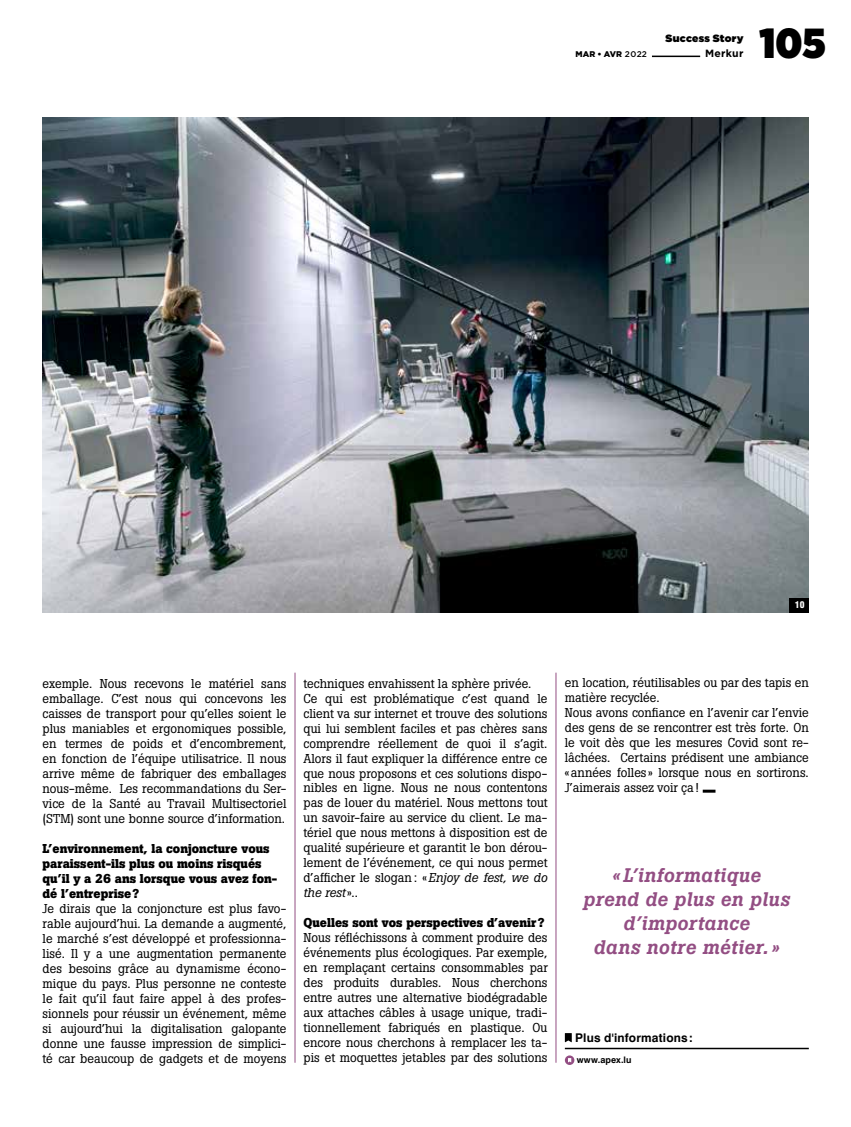
<style>
.page{position:relative;width:851px;height:1127px;background:#fff}
.page>*{position:absolute;margin:0;border:0;box-sizing:border-box;transform-origin:0 0}
.t1{font:900 42px "Gotham Narrow";color:#000}
.t2{font:italic 500 19.5px/24px "Boton Pro";letter-spacing:.02em;color:#934e83;text-align:center}
.t3{font:12.75px/15px "Boton Pro";color:#000;text-align:justify}
.t4{font:700 12.75px/15px "Boton Pro";color:#000}
.t5{font:700 12px "Swiss 721 BT";letter-spacing:.015em;color:#000}
.t6{font:10.5px "Gotham Ultra";letter-spacing:.025em;color:#000}
.t7{font:700 10.5px "Gotham";letter-spacing:.025em;color:#000}
.t8{font:700 9px "Swiss 721 BT";letter-spacing:.005em;color:#000}
.t9{font:900 condensed 9px "Swiss 721 BT";color:#fff}
.t10{font:900 8.25px "Gotham";color:#000}
.s1{font-weight:500}
.s2{font-style:italic}
</style>
<div class="page">
<hr style="left:652px;top:56px;width:48px;height:1px;background:#000">
<svg style="left:702px;top:790px;width:13px;height:3px"></svg>
<hr style="left:294px;top:673px;width:1px;height:390px;background:#934e83">
<hr style="left:555px;top:673px;width:1px;height:390px;background:#934e83">
<hr style="left:564px;top:1048px;width:244px;height:1px;background:#000">
<svg style="left:564px;top:1033px;width:7px;height:9px"></svg>
<svg style="left:564px;top:1055px;width:10px;height:10px"></svg>
<svg style="left:568px;top:1058px;width:3px;height:4px"></svg>
<img style="left:43px;top:118px;width:765px;height:495px">
<div style="left:789px;top:598px;width:19px;height:15px;background:#000"></div>
<p class="t6" style="left:665px;top:33px;width:79px">Success Story</p>
<p class="t10" style="left:575px;top:50px;width:73px">MAR • AVR <span class="s1">2022</span></p>
<p class="t7" style="left:705px;top:48px;width:40px">Merkur</p>
<h1 class="t1" style="left:759px;top:14px;width:67px">105</h1>
<p class="t9" style="left:794px;top:600px;width:11px">10</p>
<p class="t3" style="left:43px;top:676px;width:245px">exemple. Nous recevons le matériel sans emballage. C’est nous qui concevons les caisses de transport pour qu’elles soient le plus maniables et ergonomiques possible, en termes de poids et d’encombrement, en fonction de l’équipe utilisatrice. Il nous arrive même de fabriquer des emballages nous-même. Les recommandations du Ser&shy;vice de la Santé au Travail Multisectoriel (STM) sont une bonne source d’information.</p>
<p class="t4" style="left:43px;top:841px;width:236px">L’environnement, la conjoncture vous paraissent-ils plus ou moins risqués qu’il y a 26 ans lorsque vous avez fon&shy;dé l’entreprise?</p>
<p class="t3" style="left:43px;top:901px;width:245px">Je dirais que la conjoncture est plus favo&shy;rable aujourd’hui. La demande a augmenté, le marché s’est développé et professionna&shy;lisé. Il y a une augmentation permanente des besoins grâce au dynamisme écono&shy;mique du pays. Plus personne ne conteste le fait qu’il faut faire appel à des profes&shy;sionnels pour réussir un événement, même si aujourd’hui la digitalisation galopante donne une fausse impression de simplici&shy;té car beaucoup de gadgets et de moyens</p>
<p class="t3" style="left:303px;top:675px;width:246px;text-align:left">techniques envahissent la sphère privée.<br>Ce qui est problématique c’est quand le client va sur internet et trouve des solutions qui lui semblent faciles et pas chères sans comprendre réellement de quoi il s’agit.<br>Alors il faut expliquer la différence entre ce que nous proposons et ces solutions dispo&shy;nibles en ligne. Nous ne nous contentons pas de louer du matériel. Nous mettons tout un savoir-faire au service du client. Le ma&shy;tériel que nous mettons à disposition est de qualité supérieure et garantit le bon dérou&shy;lement de l’événement, ce qui nous permet d’afficher le slogan: «<span class="s2">Enjoy de fest, we do the rest</span>»..</p>
<p class="t4" style="left:303px;top:915px;width:242px">Quelles sont vos perspectives d’avenir?</p>
<p class="t3" style="left:303px;top:930px;width:246px">Nous réfléchissons à comment produire des événements plus écologiques. Par exemple, en remplaçant certains consommables par des produits durables. Nous cherchons entre autres une alternative biodégradable aux attaches câbles à usage unique, tradi&shy;tionnellement fabriqués en plastique. Ou encore nous cherchons à remplacer les ta&shy;pis et moquettes jetables par des solutions</p>
<p class="t3" style="left:564px;top:675px;width:245px;text-align:left">en location, réutilisables ou par des tapis en matière recyclée.<br>Nous avons confiance en l’avenir car l’envie des gens de se rencontrer est très forte. On le voit dès que les mesures Covid sont re&shy;lâchées. Certains prédisent une ambiance «années folles » lorsque nous en sortirons.<br>J’aimerais assez voir ça!</p>
<h2 class="t2" style="left:583px;top:863px;width:208px">« L’informatique prend de plus en plus d’importance<br>dans notre métier.»</h2>
<p class="t5" style="left:575px;top:1030px;width:119px">Plus d'informations:</p>
<p class="t8" style="left:576px;top:1054px;width:56px">www.apex.lu</p>
</div>
